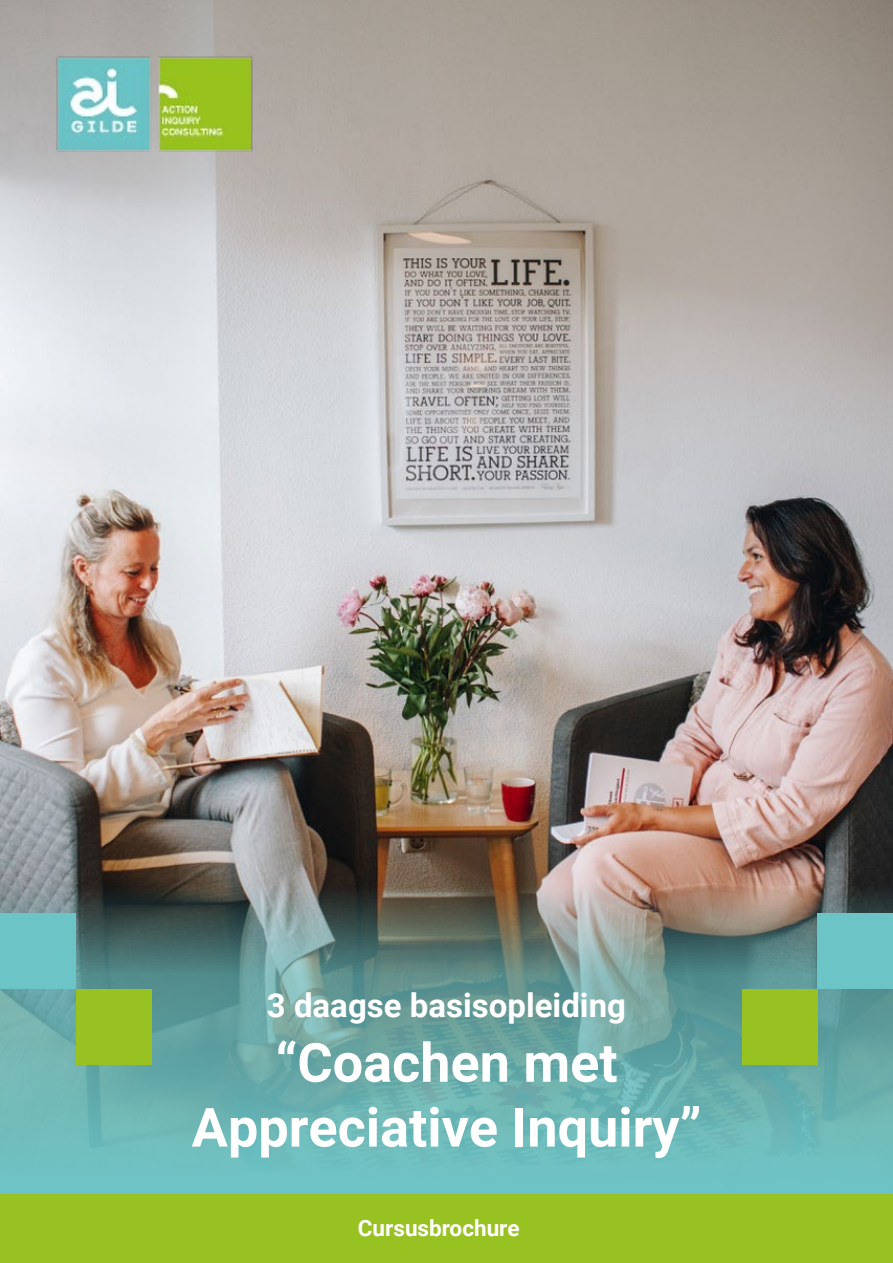
<style>
.page{position:relative;width:893px;height:1263px;background:#fff}
.page>*{position:absolute;margin:0;border:0;box-sizing:border-box;transform-origin:0 0}
.t1{font:700 54px/64.8px "Roboto";color:#fff;text-align:center}
.t2{font:700 33px "Roboto";color:#fff}
.t3{font:700 22.5px "Roboto";color:#fff}
</style>
<div class="page">
<img style="left:0;top:0;width:893px;height:884px">
<img style="left:0;top:884px;width:893px;height:311px">
<div style="left:742px;top:989px;width:75px;height:76px;background:#98c222"></div>
<div style="left:76px;top:989px;width:75px;height:76px;background:#98c222"></div>
<div style="left:817px;top:913px;width:76px;height:76px;background:#6dc4c6"></div>
<div style="left:0;top:913px;width:76px;height:76px;background:#6dc4c6"></div>
<div style="left:0;top:1195px;width:893px;height:68px;background:#98c222"></div>
<img style="left:54px;top:54px;width:200px;height:98px">
<p class="t2" style="left:267px;top:982px;width:361px">3 daagse basisopleiding</p>
<p class="t1" style="left:192px;top:1028px;width:511px">“Coachen met<br>Appreciative Inquiry”</p>
<p class="t3" style="left:358px;top:1212px;width:163px">Cursusbrochure</p>
</div>
